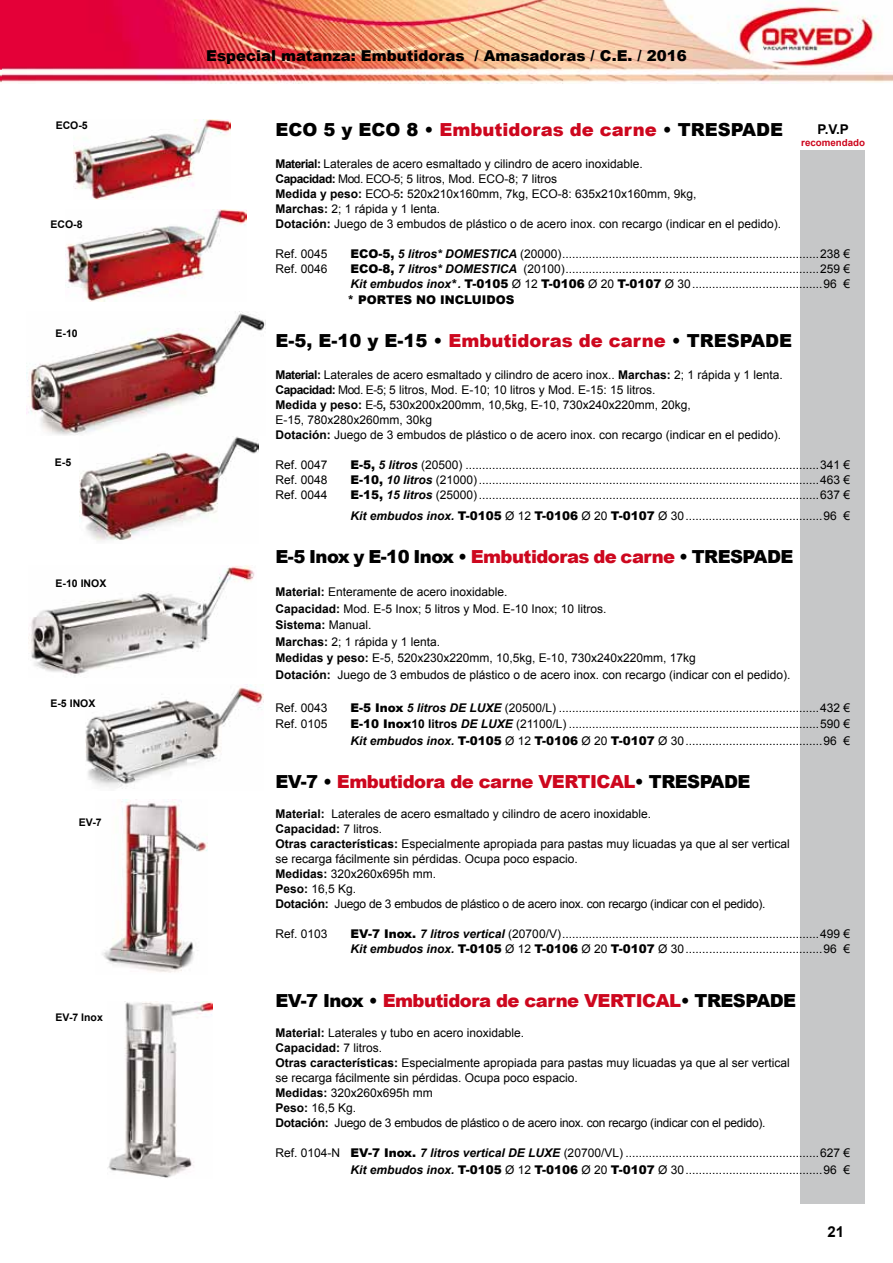
<style>
.page{position:relative;width:893px;height:1263px;background:#fff}
.page>*{position:absolute;margin:0;border:0;box-sizing:border-box;transform-origin:0 0}
.t1{font:900 18px "Arial";letter-spacing:-.03em;color:#cd071e}
.t2{font:900 18px "Arial";color:#000}
.t3{font:900 18px "Arial";letter-spacing:-.03em;color:#000}
.t4{font:900 15px "Arial";color:#000}
.t5{font:700 15px "Arial";color:#000}
.t6{font:700 13.5px "Arial";color:#000}
.t7{font:12px/15px "Arial";color:#000}
.t8{font:900 12px "Arial";color:#000}
.t9{font:700 10.5px "Arial";color:#000}
.t10{font:700 9.75px "Arial";color:#cd071e}
.s1{color:#cd071e}
.s2{font-weight:700}
.s3{font-weight:900}
.s4{font-weight:700;font-style:italic}
.s5{color:#000}
</style>
<div class="page">
<img style="left:0;top:0;width:893px;height:84px">
<div style="left:800px;top:150px;width:65px;height:1054px;background:#c6c7c8"></div>
<img style="left:27px;top:311px;width:239px;height:124px">
<img style="left:28px;top:565px;width:227px;height:111px">
<img style="left:102px;top:799px;width:105px;height:174px">
<img style="left:65px;top:210px;width:181px;height:91px">
<img style="left:73px;top:119px;width:157px;height:80px">
<img style="left:79px;top:437px;width:180px;height:104px">
<img style="left:85px;top:685px;width:179px;height:104px">
<img style="left:108px;top:1001px;width:105px;height:177px">
<p class="t9" style="left:56px;top:118px;width:34px">ECO-5</p>
<p class="t9" style="left:50px;top:217px;width:34px">ECO-8</p>
<p class="t9" style="left:56px;top:326px;width:24px">E-10</p>
<p class="t9" style="left:55px;top:455px;width:18px">E-5</p>
<p class="t9" style="left:56px;top:576px;width:52px">E-10 INOX</p>
<p class="t9" style="left:50px;top:696px;width:46px">E-5 INOX</p>
<p class="t9" style="left:79px;top:815px;width:24px">EV-7</p>
<p class="t9" style="left:56px;top:1010px;width:49px">EV-7 Inox</p>
<p class="t4" style="left:206px;top:45px;width:482px">Especial matanza: Embutidoras / Amasadoras / C.E. / 2016</p>
<h1 class="t2" style="left:275px;top:117px;width:509px">ECO 5 y ECO 8 • <span class="s1">Embutidoras de carne</span> • TRESPADE</h1>
<p class="t7" style="left:275px;top:156px;width:507px"><span class="s2">Material:</span> Laterales de acero esmaltado y cilindro de acero inoxidable.<br><span class="s2">Capacidad:</span> Mod. ECO-5; 5 litros, Mod. ECO-8; 7 litros<br><span class="s2">Medida y peso:</span> ECO-5<span class="s2">:</span> 520x210x160mm, 7kg, ECO-8: 635x210x160mm, 9kg,<br><span class="s2">Marchas:</span> 2; 1 rápida y 1 lenta.<br><span class="s2">Dotación:</span> Juego de 3 embudos de plástico o de acero inox. con recargo (indicar en el pedido).</p>
<p class="t7" style="left:275px;top:246px;width:54px">Ref. 0045</p>
<p class="t7" style="left:350px;top:246px;width:501px"><span class="s3">ECO-5,</span> <span class="s4">5 litros* DOMESTICA</span> (20000).............................................................................238 €</p>
<p class="t7" style="left:275px;top:261px;width:54px">Ref. 0046</p>
<p class="t7" style="left:350px;top:261px;width:501px"><span class="s3">ECO-8,</span> <span class="s4">7 litros* DOMESTICA</span> (20100)............................................................................259 €<br><span class="s4">Kit embudos inox</span><span class="s3">*</span><span class="s4">.</span> <span class="s3">T-0105</span> Ø 12 <span class="s3">T-0106</span> Ø 20 <span class="s3">T-0107</span> Ø 30.......................................96 €</p>
<p class="t8" style="left:347px;top:291px;width:169px">* PORTES NO INCLUIDOS</p>
<h1 class="t2" style="left:275px;top:328px;width:518px">E-5, E-10 y E-15 • <span class="s1">Embutidoras de carne</span> • TRESPADE</h1>
<p class="t7" style="left:275px;top:367px;width:509px"><span class="s2">Material:</span> Laterales de acero esmaltado y cilindro de acero inox.. <span class="s2">Marchas:</span> 2; 1 rápida y 1 lenta.<br><span class="s2">Capacidad:</span> Mod. E-5; 5 litros, Mod. E-10; 10 litros y Mod. E-15: 15 litros.<br><span class="s2">Medida y peso:</span> E-5<span class="s2">,</span> 530x200x200mm, 10,5kg, E-10, 730x240x220mm, 20kg,<br>E-15, 780x280x260mm, 30kg<br><span class="s2">Dotación:</span> Juego de 3 embudos de plástico o de acero inox. con recargo (indicar en el pedido).</p>
<p class="t7" style="left:275px;top:457px;width:54px">Ref. 0047</p>
<p class="t7" style="left:350px;top:457px;width:501px"><span class="s3">E-5,</span> <span class="s4">5 litros</span> (20500) ..........................................................................................................341 €</p>
<p class="t7" style="left:275px;top:472px;width:54px">Ref. 0048</p>
<p class="t7" style="left:350px;top:472px;width:501px"><span class="s3">E-10,</span> <span class="s4">10 litros</span> (21000)......................................................................................................463 €</p>
<p class="t7" style="left:275px;top:487px;width:54px">Ref. 0044</p>
<p class="t7" style="left:350px;top:484px;width:501px;line-height:21.6px"><span class="s3">E-15,</span> <span class="s4">15 litros</span> (25000)......................................................................................................637 €<br><span class="s4">Kit embudos inox.</span> <span class="s3">T-0105</span> Ø 12 <span class="s3">T-0106</span> Ø 20 <span class="s3">T-0107</span> Ø 30.........................................96 €</p>
<h1 class="t3" style="left:275px;top:544px;width:519px">E-5 Inox y E-10 Inox • <span class="s1">Embutidoras de carne</span> • TRESPADE</h1>
<p class="t7" style="left:275px;top:584px;width:516px;line-height:16.5px"><span class="s2">Material:</span> Enteramente de acero inoxidable.<br><span class="s2">Capacidad:</span> Mod. E-5 Inox; 5 litros y Mod. E-10 Inox; 10 litros.<br><span class="s2">Sistema:</span> Manual.<br><span class="s2">Marchas:</span> 2; 1 rápida y 1 lenta.<br><span class="s2">Medidas y peso:</span> E-5, 520x230x220mm, 10,5kg, E-10, 730x240x220mm, 17kg<br><span class="s2">Dotación:</span> Juego de 3 embudos de plástico o de acero inox. con recargo (indicar con el pedido).</p>
<p class="t7" style="left:275px;top:700px;width:54px">Ref. 0043</p>
<p class="t7" style="left:350px;top:700px;width:501px"><span class="s3">E-5 Inox</span> <span class="s4">5 litros DE LUXE</span> (20500/L) ..............................................................................432 €</p>
<p class="t7" style="left:275px;top:716px;width:54px">Ref. 0105</p>
<p class="t7" style="left:350px;top:716px;width:501px;line-height:16.5px"><span class="s3">E-10 Inox</span><span class="s2">10 litros</span> <span class="s4">DE LUXE</span> (21100/L) ...........................................................................590 €<br><span class="s4">Kit embudos inox.</span> <span class="s3">T-0105</span> Ø 12 <span class="s3">T-0106</span> Ø 20 <span class="s3">T-0107</span> Ø 30.........................................96 €</p>
<h1 class="t1" style="left:275px;top:768px;width:477px"><span class="s5">EV-7 •</span> Embutidora de carne VERTICAL<span class="s5">• TRESPADE</span></h1>
<p class="t7" style="left:275px;top:806px;width:516px"><span class="s2">Material:</span> Laterales de acero esmaltado y cilindro de acero inoxidable.<br><span class="s2">Capacidad:</span> 7 litros.<br><span class="s2">Otras características:</span> Especialmente apropiada para pastas muy licuadas ya que al ser vertical se recarga fácilmente sin pérdidas. Ocupa poco espacio.<br><span class="s2">Medidas:</span> 320x260x695h mm.<br><span class="s2">Peso:</span> 16,5 Kg.<br><span class="s2">Dotación:</span> Juego de 3 embudos de plástico o de acero inox. con recargo (indicar con el pedido).</p>
<p class="t7" style="left:275px;top:926px;width:54px">Ref. 0103</p>
<p class="t7" style="left:350px;top:926px;width:501px"><span class="s3">EV-7 Inox.</span> <span class="s4">7 litros vertical</span> (20700/V).............................................................................499 €<br><span class="s4">Kit embudos inox.</span> <span class="s3">T-0105</span> Ø 12 <span class="s3">T-0106</span> Ø 20 <span class="s3">T-0107</span> Ø 30.........................................96 €</p>
<p class="t6" style="left:817px;top:120px;width:33px">P.V.P</p>
<p class="t10" style="left:801px;top:136px;width:65px">recomendado</p>
<h1 class="t1" style="left:275px;top:987px;width:522px"><span class="s5">EV-7 Inox •</span> Embutidora de carne VERTICAL<span class="s5">• TRESPADE</span></h1>
<p class="t7" style="left:275px;top:1025px;width:516px"><span class="s2">Material:</span> Laterales y tubo en acero inoxidable.<br><span class="s2">Capacidad:</span> 7 litros.<br><span class="s2">Otras características:</span> Especialmente apropiada para pastas muy licuadas ya que al ser vertical se recarga fácilmente sin pérdidas. Ocupa poco espacio.<br><span class="s2">Medidas:</span> 320x260x695h mm<br><span class="s2">Peso:</span> 16,5 Kg.<br><span class="s2">Dotación:</span> Juego de 3 embudos de plástico o de acero inox. con recargo (indicar con el pedido).</p>
<p class="t7" style="left:275px;top:1145px;width:576px;line-height:16.5px;text-align:right">Ref. 0104-N <span class="s3">EV-7 Inox.</span> <span class="s4">7 litros vertical DE LUXE</span> (20700/VL) ..........................................................627 €<br><span class="s4">Kit embudos inox.</span> <span class="s3">T-0105</span> Ø 12 <span class="s3">T-0106</span> Ø 20 <span class="s3">T-0107</span> Ø 30.........................................96 €</p>
<p class="t5" style="left:827px;top:1222px;width:18px">21</p>
</div>
